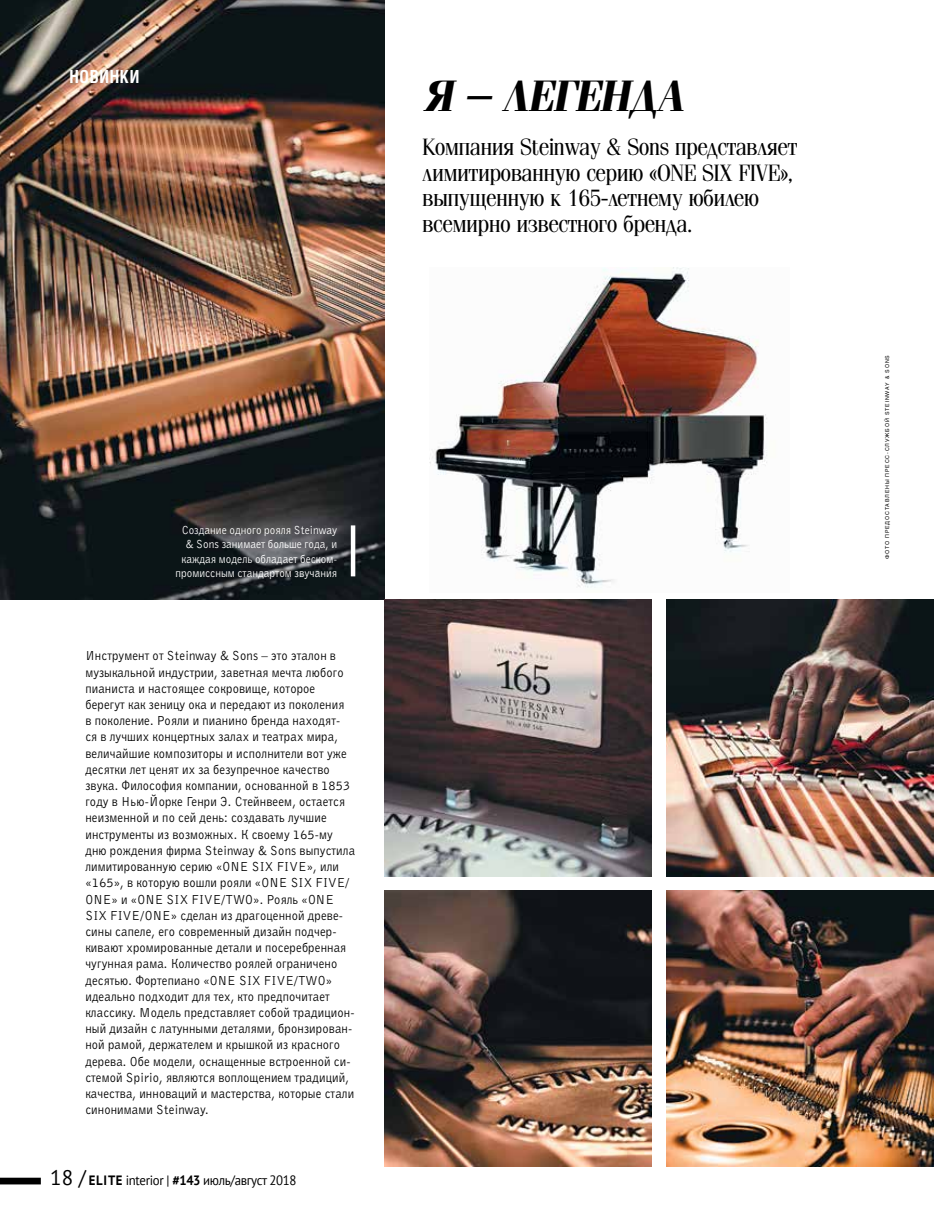
<style>
.page{position:relative;width:949px;height:1221px;background:#fff}
.page>*{position:absolute;margin:0;border:0;box-sizing:border-box;transform-origin:0 0}
.t1{font:italic 700 44.7px "Simeiz";color:#000}
.t2{font:24px/25.5px "Simeiz";color:#000}
.t3{font:700 18px "Helios Cond C";letter-spacing:.04em;color:#fff;scale:.95 1}
.t4{font:13.5px/16.2px "Bell Gothic";letter-spacing:.01em;color:#000;scale:.95 1}
.t5{font:13.5px "PT Sans";letter-spacing:-.025em;color:#000;scale:.95 1}
.t6{font:12px/14.4px "Bell Gothic";color:#fff;text-align:right;scale:.95 1}
.t7{font:5.25px "Helios C";letter-spacing:.16em;color:#000}
.s1{font-size:21px}
.s2{font-weight:700}
</style>
<div class="page">
<img style="left:0;top:0;width:384px;height:599px">
<img style="left:384px;top:600px;width:267px;height:276px">
<img style="left:384px;top:890px;width:267px;height:276px">
<img style="left:666px;top:600px;width:267px;height:276px">
<img style="left:666px;top:890px;width:267px;height:276px">
<img style="left:429px;top:267px;width:338px;height:321px">
<div style="left:0;top:1177px;width:41px;height:7px;background:#000"></div>
<hr style="left:351px;top:525px;width:4px;height:51px;background:#fff">
<h3 class="t3" style="left:69px;top:66px;width:75px">новинки</h3>
<h1 class="t1" style="left:423px;top:72px;width:261px">я – легенда</h1>
<h2 class="t2" style="left:422px;top:134px;width:376px">Компания Steinway &amp; Sons представляет лимитированную серию «ONE SIX FIVE», выпущенную к 165-летнему юбилею всемирно известного бренда.</h2>
<p class="t6" style="left:175px;top:522px;width:171px">Создание одного рояля Steinway &amp; Sons занимает больше года, и каждая модель обладает беском&shy;промиссным стандартом звучания</p>
<p class="t4" style="left:85px;top:647px;width:285px">Инструмент от Steinway &amp; Sons – это эталон в музыкальной индустрии, заветная мечта любого пианиста и настоящее сокровище, которое берегут как зеницу ока и передают из поколения<br>в поколение. Рояли и пианино бренда находят&shy;ся в лучших концертных залах и театрах мира, величайшие композиторы и исполнители вот уже десятки лет ценят их за безупречное качество звука. Философия компании, основанной в 1853 году в Нью-Йорке Генри Э. Стейнвеем, остается неизменной и по сей день: создавать лучшие инструменты из возможных. К своему 165-му дню рождения фирма Steinway &amp; Sons выпустила лимитированную серию «ONE SIX FIVE», или «165», в которую вошли рояли «ONE SIX FIVE/ ONE» и «ONE SIX FIVE/TWO». Рояль «ONE SIX FIVE/ONE» сделан из драгоценной древе&shy;сины сапеле, его современный дизайн подчер&shy;кивают хромированные детали и посеребренная чугунная рама. Количество роялей ограничено десятью. Фортепиано «ONE SIX FIVE/TWO» идеально подходит для тех, кто предпочитает классику. Модель представляет собой традицион&shy;ный дизайн с латунными деталями, бронзирован&shy;ной рамой, держателем и крышкой из красного дерева. Обе модели, оснащенные встроенной си&shy;стемой Spirio, являются воплощением традиций, качества, инноваций и мастерства, которые стали синонимами Steinway.</p>
<p class="t5" style="left:50px;top:1171px;width:261px"><span class="s1">18 /</span> <span class="s2">Elite</span> interior | <span class="s2">#143</span> июль/август 2018</p>
<p class="t7" style="left:884px;top:559px;width:206px;rotate:-90deg">ФОТО ПРЕДОСТАВЛЕНЫ ПРЕСС-СЛУЖБОЙ STEINWAY &amp; SONS</p>
</div>
